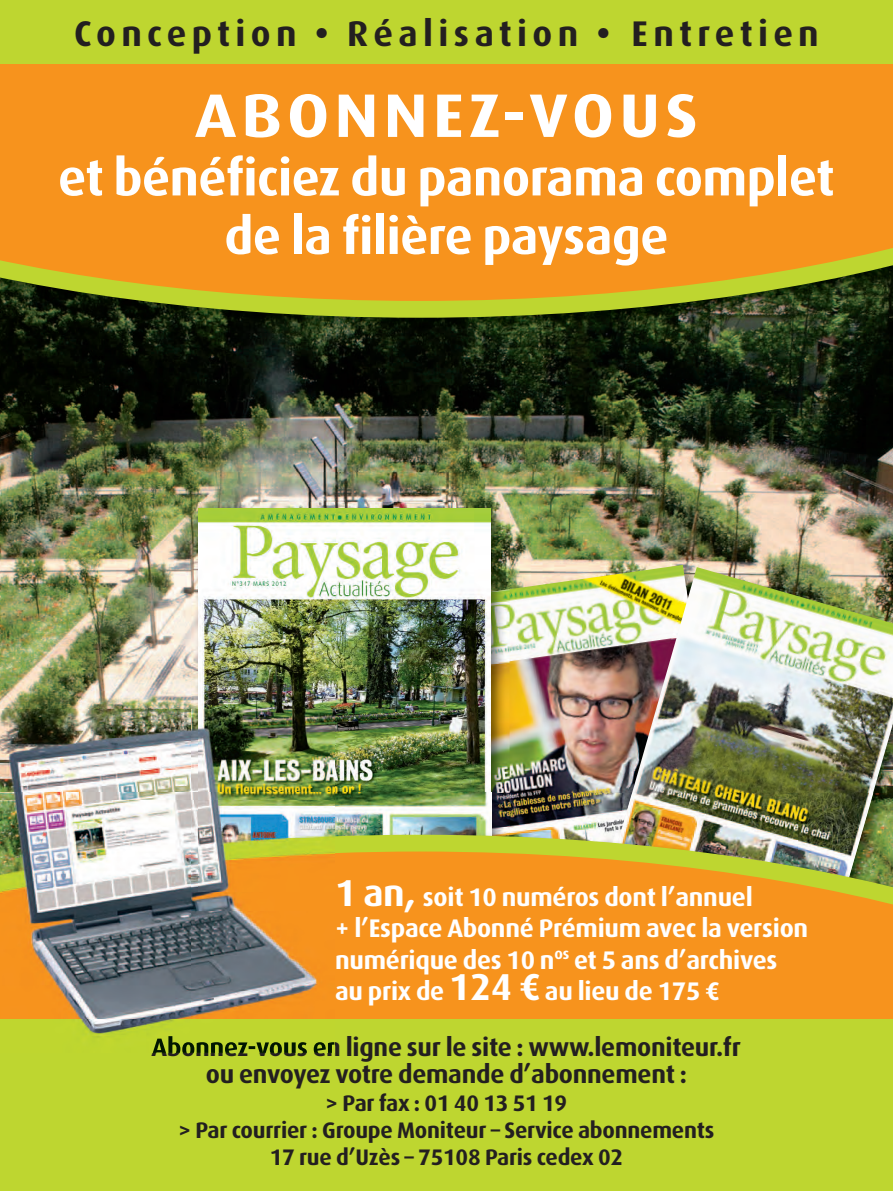
<style>
.page{position:relative;width:893px;height:1191px;background:#fff}
.page>*{position:absolute;margin:0;border:0;box-sizing:border-box;transform-origin:0 0}
.t1{font:700 61.5px "Dax";letter-spacing:.075em;color:#fff;scale:1.1 1}
.t2{font:700 51px/58.5px "Dax";letter-spacing:-.01em;color:#fff;text-align:center}
.t3{font:700 35.7px "Dax";letter-spacing:.15em;color:#231f20}
.t4{font:700 25.5px/31.5px "Dax";letter-spacing:-.01em;color:#fff}
.t5{font:700 25.5px/27px "Dax";letter-spacing:-.01em;color:#231f20;text-align:center}
.t6{font:700 22.5px/27px "Dax";letter-spacing:-.01em;color:#231f20;text-align:center}
.s1{font-size:37.5px}
</style>
<div class="page">
<img style="left:0;top:472px;width:893px;height:237px">
<img style="left:509px;top:565px;width:156px;height:228px">
<img style="left:665px;top:557px;width:80px;height:10px">
<img style="left:614px;top:567px;width:279px;height:226px">
<img style="left:191px;top:502px;width:318px;height:207px">
<img style="left:491px;top:589px;width:18px;height:204px">
<img style="left:198px;top:509px;width:293px;height:284px">
<img style="left:509px;top:793px;width:95px;height:41px">
<img style="left:873px;top:793px;width:20px;height:41px">
<img style="left:604px;top:793px;width:10px;height:41px">
<img style="left:614px;top:793px;width:259px;height:41px">
<img style="left:334px;top:793px;width:157px;height:41px">
<img style="left:491px;top:793px;width:18px;height:41px">
<svg style="left:334px;top:834px;width:559px;height:185px;background:#e99926"></svg>
<img style="left:0;top:318px;width:893px;height:154px">
<svg style="left:0;top:63px;width:893px;height:255px;background:#e5911d"></svg>
<div style="left:0;top:0;width:893px;height:63px;background:#bed630"></div>
<div style="left:0;top:1019px;width:893px;height:172px;background:#bed630"></div>
<img style="left:0;top:709px;width:334px;height:84px">
<img style="left:0;top:793px;width:191px;height:226px">
<svg style="left:191px;top:792px;width:7px;height:9px"></svg>
<img style="left:198px;top:793px;width:136px;height:8px">
<img style="left:191px;top:801px;width:143px;height:218px">
<img style="left:81px;top:1019px;width:93px;height:34px">
<img style="left:153px;top:1036px;width:181px;height:17px">
<h3 class="t3" style="left:74px;top:13px;width:746px">Conception • Réalisation • Entretien</h3>
<h1 class="t1" style="left:195px;top:81px;width:459px">ABONNEZ-VOUS</h1>
<h2 class="t2" style="left:58px;top:149px;width:778px">et bénéficiez du panorama complet de la filière paysage</h2>
<p class="t4" style="left:335px;top:881px;width:475px"><span class="s1">1 an,</span> soit 10 numéros dont l’annuel<br>+ l’Espace Abonné Prémium avec la version numérique des 10 n<sup>os</sup> et 5 ans d’archives au prix de <span class="s1">124 €</span> au lieu de 175 €</p>
<p class="t5" style="left:152px;top:1034px;width:591px">Abonnez-vous en ligne sur le site : www.lemoniteur.fr ou envoyez votre demande d’abonnement :</p>
<p class="t6" style="left:179px;top:1089px;width:537px">&gt; Par fax : 01 40 13 51 19<br>&gt; Par courrier : Groupe Moniteur – Service abonnements<br>17 rue d’Uzès – 75108 Paris cedex 02</p>
</div>
